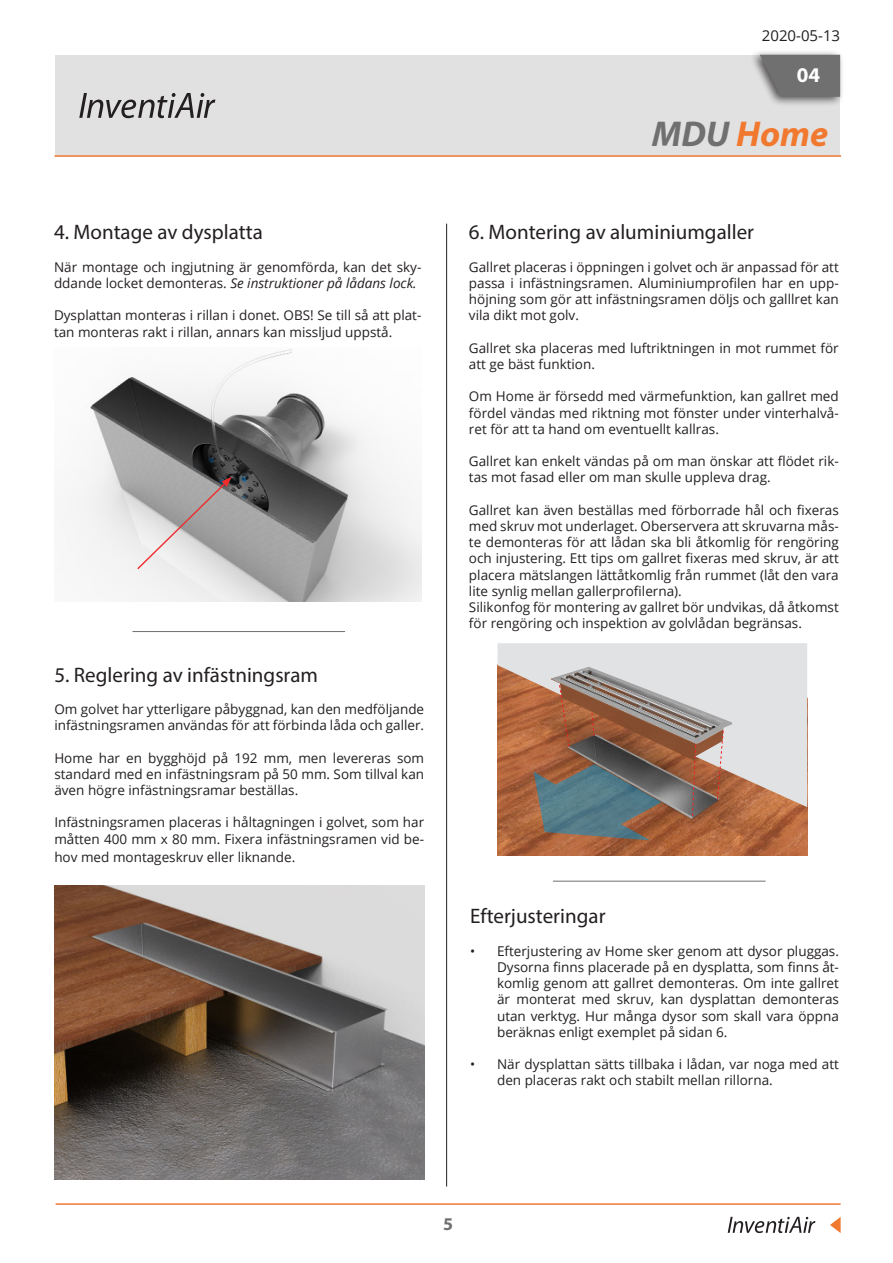
<style>
.page{position:relative;width:893px;height:1263px;background:#fff}
.page>*{position:absolute;margin:0;border:0;box-sizing:border-box;transform-origin:0 0}
.t1{font:italic 700 36px "Myriad Pro";color:#f1782f}
.t2{font:21px "Myriad Pro";color:#231f20}
.t3{font:700 21px "Myriad Pro";color:#fff}
.t4{font:700 18px "Myriad Pro";color:#707070}
.t5{font:15px "Open Sans";color:#231f20}
.t6{font:13.5px/16.2px "Open Sans";color:#231f20}
.s1{font-style:italic}
.s2{color:#707070}
</style>
<div class="page">
<svg style="left:728px;top:1217px;width:87px;height:16px"></svg>
<svg style="left:830px;top:1217px;width:11px;height:16px"></svg>
<hr style="left:56px;top:1203px;width:785px;height:2px;background:#f1782f">
<div style="left:56px;top:55px;width:784px;height:100px;background:#e1e1e1"></div>
<svg style="left:79px;top:93px;width:136px;height:25px"></svg>
<div style="left:749px;top:49px;width:96px;height:58px;background:#231f20;opacity:.75"></div>
<svg style="left:760px;top:55px;width:80px;height:42px;background:#777"></svg>
<hr style="left:55px;top:155px;width:786px;height:2px;background:#f1782f">
<hr style="left:446px;top:224px;width:1px;height:962px;background:#231f20">
<hr style="left:132px;top:631px;width:213px;height:1px;background:#707070">
<hr style="left:553px;top:881px;width:213px;height:1px;background:#707070">
<img style="left:54px;top:885px;width:370px;height:295px">
<img style="left:497px;top:807px;width:310px;height:48px">
<svg style="left:692px;top:807px;width:4px;height:10px"></svg>
<svg style="left:497px;top:643px;width:310px;height:164px;background:#bda69a"></svg>
<svg style="left:717px;top:730px;width:7px;height:70px"></svg>
<svg style="left:559px;top:684px;width:11px;height:63px"></svg>
<svg style="left:534px;top:764px;width:127px;height:76px;background:#68706f"></svg>
<img style="left:75px;top:349px;width:347px;height:253px">
<svg style="left:136px;top:477px;width:96px;height:94px;background:#bebaba"></svg>
<p class="t2" style="left:54px;top:219px;width:210px">4. Montage av dysplatta</p>
<p class="t6" style="left:54px;top:258px;width:369px">När montage och ingjutning är genomförda, kan det sky&shy;ddande locket demonteras. <span class="s1">Se instruktioner på lådans lock.</span></p>
<p class="t6" style="left:54px;top:307px;width:369px">Dysplattan monteras i rillan i donet. OBS! Se till så att plat&shy;tan monteras rakt i rillan, annars kan missljud uppstå.</p>
<p class="t2" style="left:54px;top:661px;width:265px">5. Reglering av infästningsram</p>
<p class="t6" style="left:54px;top:700px;width:371px">Om golvet har ytterligare påbyggnad, kan den medföljande infästningsramen användas för att förbinda låda och galler.</p>
<p class="t6" style="left:54px;top:749px;width:371px;text-align:justify">Home har en bygghöjd på 192 mm, men levereras som standard med en infästningsram på 50 mm. Som tillval kan även högre infästningsramar beställas.</p>
<p class="t6" style="left:54px;top:814px;width:371px">Infästningsramen placeras i håltagningen i golvet, som har måtten 400 mm x 80 mm. Fixera infästningsramen vid be-</p>
<p class="t6" style="left:54px;top:848px;width:242px">hov med montageskruv eller liknande.</p>
<p class="t5" style="left:762px;top:25px;width:80px">2020-05-13</p>
<p class="t3" style="left:797px;top:61px;width:25px">04</p>
<p class="t1" style="left:652px;top:110px;width:178px"><span class="s2">MDU</span> Home</p>
<p class="t2" style="left:469px;top:219px;width:287px">6. Montering av aluminiumgaller</p>
<p class="t6" style="left:469px;top:258px;width:371px;text-align:justify">Gallret placeras i öppningen i golvet och är anpassad för att passa i infästningsramen. Aluminiumprofilen har en upp&shy;höjning som gör att infästningsramen döljs och galllret kan vila dikt mot golv.</p>
<p class="t6" style="left:469px;top:339px;width:371px">Gallret ska placeras med luftriktningen in mot rummet för att ge bäst funktion.</p>
<p class="t6" style="left:469px;top:388px;width:371px;text-align:justify">Om Home är försedd med värmefunktion, kan gallret med fördel vändas med riktning mot fönster under vinterhalvå&shy;ret för att ta hand om eventuellt kallras.</p>
<p class="t6" style="left:469px;top:453px;width:371px">Gallret kan enkelt vändas på om man önskar att flödet rik&shy;tas mot fasad eller om man skulle uppleva drag.</p>
<p class="t6" style="left:469px;top:501px;width:371px;text-align:justify">Gallret kan även beställas med förborrade hål och fixeras med skruv mot underlaget. Oberservera att skruvarna mås&shy;te demonteras för att lådan ska bli åtkomlig för rengöring och injustering. Ett tips om gallret fixeras med skruv, är att placera mätslangen lättåtkomlig från rummet (låt den vara lite synlig mellan gallerprofilerna).</p>
<p class="t6" style="left:469px;top:599px;width:371px">Silikonfog för montering av gallret bör undvikas, då åtkomst för rengöring och inspektion av golvlådan begränsas.</p>
<p class="t2" style="left:470px;top:903px;width:137px">Efterjusteringar</p>
<p class="t6" style="left:497px;top:942px;width:343px;text-align:justify;text-indent:-27px">• Efterjustering av Home sker genom att dysor pluggas.<br>Dysorna finns placerade på en dysplatta, som finns åt&shy;komlig genom att gallret demonteras. Om inte gallret är monterat med skruv, kan dysplattan demonteras utan verktyg. Hur många dysor som skall vara öppna beräknas enligt exemplet på sidan 6.</p>
<p class="t6" style="left:497px;top:1056px;width:343px;text-indent:-27px">• När dysplattan sätts tillbaka i lådan, var noga med att den placeras rakt och stabilt mellan rillorna.</p>
<p class="t4" style="left:443px;top:1212px;width:11px">5</p>
</div>
